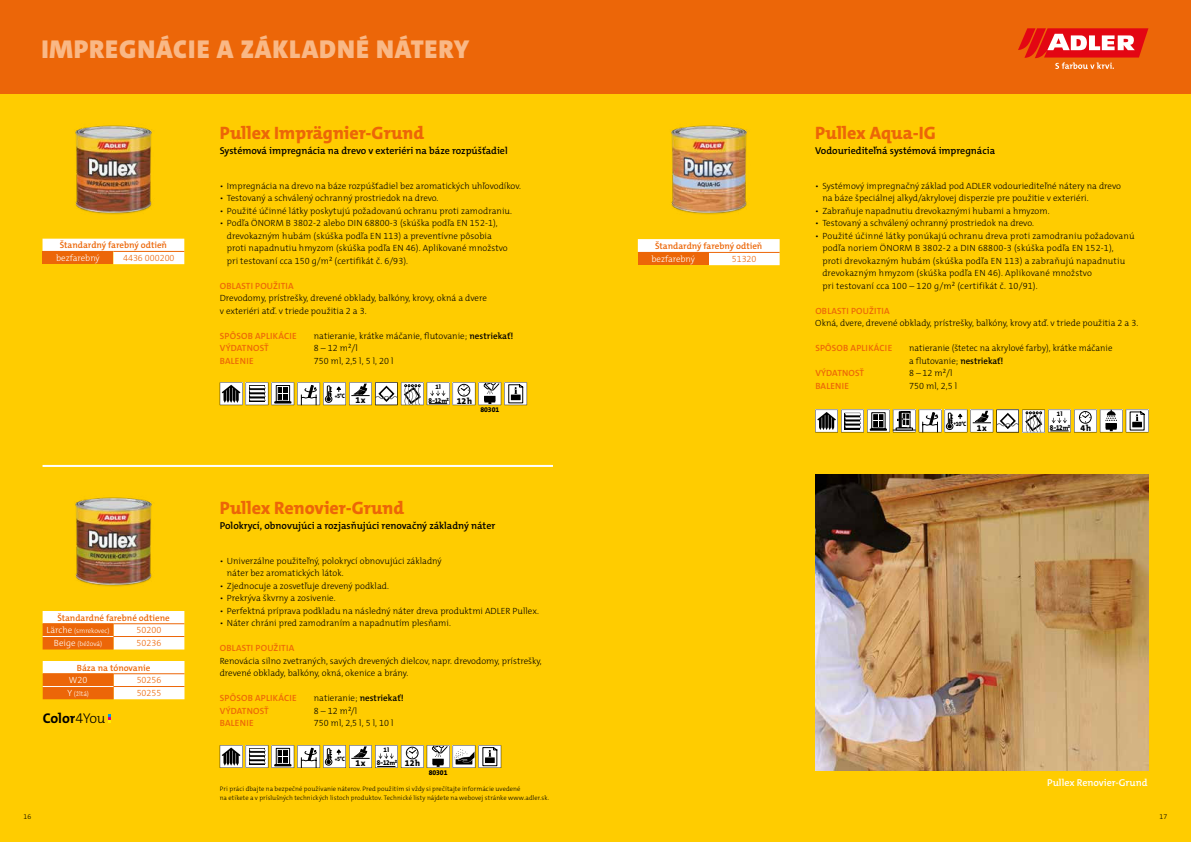
<style>
.page{position:relative;width:1191px;height:842px;background:#fff}
.page>*{position:absolute;margin:0;border:0;box-sizing:border-box;transform-origin:0 0}
.t1{font:900 26px "The Mix C4 s";letter-spacing:.035em;color:#f9b886}
.t2{font:800 18px "The Mix C4 s";color:#ec6608}
.t3{font:700 14.2px "The Mix C4 s";color:#000}
.t4{font:600 10px "The Mix C4 s";color:#000}
.t5{font:600 10px "The Mix C4 s";color:#fff}
.t6{font:300 9px/12.5px "The Mix C4 s";letter-spacing:.005em;color:#000}
.t7{font:600 9px "The Mix C4 s";letter-spacing:.015em;color:#ec6608}
.t8{font:300 9px "The Mix C4 s";color:#ec6608}
.t9{font:300 9px "The Mix C4 s";color:#fff}
.t10{font:800 8.8px "The Mix B8";color:#000}
.t11{font:800 7.2px "The Mix B8";letter-spacing:-.005em;color:#000;scale:.96 1}
.t12{font:800 7px "The Mix C4 s";color:#000;scale:.93 1}
.t13{font:300 7px "The Mix C4 s";color:#000}
.t14{font:300 6.8px "The Mix C4 s";color:#fff}
.t15{font:300 6.5px/8.5px "The Mix C4 s";letter-spacing:.01em;color:#000}
.t16{font:800 6.4px "The Mix B8";color:#000;scale:.9 1}
.t17{font:800 6.4px "The Mix C4 s";color:#000}
.t18{font:800 6.4px "The Mix B8";color:#000;scale:.85 1}
.s1{font-weight:600}
.s2{font-size:4.9px}
.s3{font-size:6.1px}
.s4{font-size:6.4px}
.s5{font-size:9px}
.s6{font-weight:300}
.s7{font-family:"The Mix B8";font-size:8.8px}
</style>
<div class="page">
<div style="left:0;top:94px;width:1191px;height:748px;background:#fc0"></div>
<div style="left:0;top:0;width:1191px;height:94px;background:#ec6608"></div>
<hr style="left:43px;top:465px;width:510px;height:2px;background:#fff">
<svg style="left:220px;top:382px;width:307px;height:23px"></svg>
<svg style="left:220px;top:745px;width:281px;height:23px"></svg>
<div style="left:43px;top:239px;width:141px;height:25px;background:#fff"></div>
<div style="left:43px;top:251px;width:70px;height:13px;background:#ec6608"></div>
<hr style="left:113px;top:251px;width:71px;height:1px;background:#ec6608">
<svg style="left:43px;top:611px;width:141px;height:38px"></svg>
<hr style="left:43px;top:636px;width:70px;height:1px;background:#fff">
<hr style="left:113px;top:636px;width:71px;height:1px;background:#ec6608">
<hr style="left:43px;top:623px;width:70px;height:1px;background:#ec6608">
<hr style="left:113px;top:623px;width:71px;height:1px;background:#ec6608">
<svg style="left:43px;top:661px;width:141px;height:38px"></svg>
<hr style="left:43px;top:686px;width:71px;height:1px;background:#fff">
<hr style="left:43px;top:673px;width:71px;height:1px;background:#ec6608">
<hr style="left:114px;top:673px;width:70px;height:1px;background:#ec6608">
<hr style="left:114px;top:686px;width:70px;height:1px;background:#ec6608">
<svg style="left:638px;top:239px;width:141px;height:26px"></svg>
<div style="left:638px;top:252px;width:70px;height:13px;background:#ec6608"></div>
<hr style="left:708px;top:252px;width:71px;height:1px;background:#ec6608">
<svg style="left:815px;top:410px;width:333px;height:22px"></svg>
<img style="left:815px;top:474px;width:333px;height:297px">
<img style="left:75px;top:125px;width:77px;height:89px">
<img style="left:75px;top:497px;width:77px;height:89px">
<img style="left:671px;top:125px;width:76px;height:89px">
<svg style="left:109px;top:714px;width:2px;height:8px"></svg>
<svg style="left:1018px;top:28px;width:130px;height:41px"></svg>
<h1 class="t1" style="left:41px;top:35px;width:429px">IMPREGNÁCIE A ZÁKLADNÉ NÁTERY</h1>
<p class="t7" style="left:60px;top:241px;width:109px">Štandardný farebný odtieň</p>
<p class="t9" style="left:56px;top:253px;width:45px">bezfarebný</p>
<p class="t8" style="left:123px;top:253px;width:53px">4436 000200</p>
<h2 class="t2" style="left:220px;top:123px;width:206px">Pullex Imprägnier-Grund</h2>
<p class="t4" style="left:220px;top:145px;width:289px">Systémová impregnácia na drevo v exteriéri na báze rozpúšťadiel</p>
<p class="t6" style="left:220px;top:179px;width:303px">• Impregnácia na drevo na báze rozpúšťadiel bez aromatických uhľovodíkov.</p>
<p class="t6" style="left:220px;top:192px;width:220px">• Testovaný a schválený ochranný prostriedok na drevo.</p>
<p class="t6" style="left:220px;top:204px;width:294px">• Použité účinné látky poskytujú požadovanú ochranu proti zamodraniu.</p>
<p class="t6" style="left:227px;top:217px;width:282px;text-indent:-7px">• Podľa ÖNORM B 3802-2 alebo DIN 68800-3 (skúška podľa EN 152-1), drevokazným hubám (skúška podľa EN 113) a preventívne pôsobia proti napadnutiu hmyzom (skúška podľa EN 46). Aplikované množstvo pri testovaní cca 150 g/m² (certifikát č. 6/93).</p>
<p class="t7" style="left:220px;top:281px;width:75px">OBLASTI POUŽITIA</p>
<p class="t6" style="left:220px;top:292px;width:269px">Drevodomy, prístrešky, drevené obklady, balkóny, krovy, okná a dvere v exteriéri atď. v triede použitia 2 a 3.</p>
<p class="t7" style="left:220px;top:331px;width:78px">SPÔSOB APLIKÁCIE</p>
<p class="t6" style="left:314px;top:330px;width:201px">natieranie, krátke máčanie, flutovanie; <span class="s1">nestriekať!</span></p>
<p class="t7" style="left:220px;top:343px;width:50px">VÝDATNOSŤ</p>
<p class="t6" style="left:314px;top:342px;width:45px">8 – 12 m²/l</p>
<p class="t7" style="left:220px;top:356px;width:35px">BALENIE</p>
<p class="t6" style="left:314px;top:355px;width:81px">750 ml, 2,5 l, 5 l, 20 l</p>
<p class="t16" style="left:335px;top:392px;width:13px"><span class="s2">+</span>5 <span class="s3">°</span>C</p>
<p class="t10" style="left:355px;top:395px;width:12px">1 x</p>
<p class="t17" style="left:435px;top:383px;width:7px">1l</p>
<p class="t12" style="left:428px;top:396px;width:24px">8–12<span class="s4">m²</span></p>
<p class="t10" style="left:457px;top:395px;width:17px">12 h</p>
<p class="t11" style="left:480px;top:405px;width:21px">80301</p>
<p class="t7" style="left:57px;top:613px;width:114px">Štandardné farebné odtiene</p>
<p class="t14" style="left:47px;top:627px;width:64px"><span class="s5">Lärche</span> (smrekovec)</p>
<p class="t8" style="left:137px;top:625px;width:26px">50200</p>
<p class="t14" style="left:54px;top:640px;width:50px"><span class="s5">Beige</span> (béžová)</p>
<p class="t8" style="left:137px;top:638px;width:26px">50236</p>
<p class="t7" style="left:77px;top:663px;width:75px">Báza na tónovanie</p>
<p class="t9" style="left:69px;top:675px;width:20px">W20</p>
<p class="t8" style="left:137px;top:675px;width:26px">50256</p>
<p class="t14" style="left:67px;top:690px;width:23px"><span class="s5">Y</span> (žltá)</p>
<p class="t8" style="left:137px;top:688px;width:26px">50255</p>
<h3 class="t3" style="left:43px;top:710px;width:64px">Color<span class="s6">4You</span></h3>
<p class="t13" style="left:24px;top:813px;width:9px">16</p>
<h2 class="t2" style="left:220px;top:498px;width:186px">Pullex Renovier-Grund</h2>
<p class="t4" style="left:220px;top:520px;width:277px">Polokrycí, obnovujúci a rozjasňujúci renovačný základný náter</p>
<p class="t6" style="left:227px;top:554px;width:216px;text-indent:-7px">• Univerzálne použiteľný, polokrycí obnovujúci základný náter bez aromatických látok.</p>
<p class="t6" style="left:220px;top:579px;width:171px">• Zjednocuje a zosvetľuje drevený podklad.</p>
<p class="t6" style="left:220px;top:592px;width:118px">• Prekrýva škvrny a zosivenie.</p>
<p class="t6" style="left:220px;top:604px;width:321px">• Perfektná príprava podkladu na následný náter dreva produktmi ADLER Pullex.</p>
<p class="t6" style="left:220px;top:617px;width:233px">• Náter chráni pred zamodraním a napadnutím plesňami.</p>
<p class="t7" style="left:220px;top:643px;width:76px">OBLASTI POUŽITIA</p>
<p class="t6" style="left:220px;top:654px;width:323px">Renovácia silno zvetraných, savých drevených dielcov, napr. drevodomy, prístrešky, drevené obklady, balkóny, okná, okenice a brány.</p>
<p class="t7" style="left:220px;top:693px;width:78px">SPÔSOB APLIKÁCIE</p>
<p class="t6" style="left:314px;top:692px;width:91px">natieranie; <span class="s1">nestriekať!</span></p>
<p class="t7" style="left:220px;top:706px;width:50px">VÝDATNOSŤ</p>
<p class="t6" style="left:314px;top:705px;width:45px">8 – 12 m²/l</p>
<p class="t7" style="left:220px;top:718px;width:35px">BALENIE</p>
<p class="t6" style="left:314px;top:717px;width:81px">750 ml, 2,5 l, 5 l, 10 l</p>
<p class="t16" style="left:335px;top:755px;width:13px"><span class="s2">+</span>5 <span class="s3">°</span>C</p>
<p class="t10" style="left:355px;top:758px;width:12px">1 x</p>
<p class="t17" style="left:384px;top:746px;width:7px">1l</p>
<p class="t12" style="left:377px;top:759px;width:24px">8–12<span class="s4">m²</span></p>
<p class="t10" style="left:405px;top:758px;width:17px">12 h</p>
<p class="t11" style="left:429px;top:768px;width:21px">80301</p>
<p class="t15" style="left:220px;top:785px;width:331px">Pri práci dbajte na bezpečné používanie náterov. Pred použitím si vždy si prečítajte informácie uvedené<br>na etikete a v príslušných technických listoch produktov. Technické listy nájdete na webovej stránke www.adler.sk.</p>
<p class="t7" style="left:655px;top:241px;width:109px">Štandardný farebný odtieň</p>
<p class="t9" style="left:651px;top:254px;width:45px">bezfarebný</p>
<p class="t8" style="left:732px;top:254px;width:26px">51320</p>
<h2 class="t2" style="left:815px;top:123px;width:122px">Pullex Aqua-IG</h2>
<p class="t4" style="left:815px;top:145px;width:181px">Vodouriediteľná systémová impregnácia</p>
<p class="t6" style="left:822px;top:179px;width:300px;text-indent:-7px">• Systémový impregnačný základ pod ADLER vodouriediteľné nátery na drevo na báze špeciálnej alkyd/akrylovej disperzie pre použitie v exteriéri.</p>
<p class="t6" style="left:815px;top:204px;width:236px">• Zabraňuje napadnutiu drevokaznými hubami a hmyzom.</p>
<p class="t6" style="left:815px;top:217px;width:220px">• Testovaný a schválený ochranný prostriedok na drevo.</p>
<p class="t6" style="left:822px;top:229px;width:314px;text-indent:-7px">• Použité účinné látky ponúkajú ochranu dreva proti zamodraniu požadovanú podľa noriem ÖNORM B 3802-2 a DIN 68800-3 (skúška podľa EN 152-1), proti drevokazným hubám (skúška podľa EN 113) a zabraňujú napadnutiu drevokazným hmyzom (skúška podľa EN 46). Aplikované množstvo<br>pri testovaní cca 100 – 120 g/m² (certifikát č. 10/91).</p>
<p class="t7" style="left:815px;top:306px;width:76px">OBLASTI POUŽITIA</p>
<p class="t6" style="left:815px;top:317px;width:324px">Okná, dvere, drevené obklady, prístrešky, balkóny, krovy atď. v triede použitia 2 a 3.</p>
<p class="t7" style="left:815px;top:343px;width:78px">SPÔSOB APLIKÁCIE</p>
<p class="t6" style="left:909px;top:342px;width:205px">natieranie (štetec na akrylové farby), krátke máčanie a flutovanie; <span class="s1">nestriekať!</span></p>
<p class="t7" style="left:815px;top:368px;width:50px">VÝDATNOSŤ</p>
<p class="t6" style="left:909px;top:367px;width:45px">8 – 12 m²/l</p>
<p class="t7" style="left:815px;top:381px;width:35px">BALENIE</p>
<p class="t6" style="left:909px;top:379px;width:49px">750 ml, 2,5 l</p>
<p class="t10" style="left:976px;top:422px;width:12px">1 x</p>
<p class="t17" style="left:1056px;top:410px;width:7px">1l</p>
<p class="t18" style="left:953px;top:420px;width:17px"><span class="s2">+</span>10 <span class="s3">°</span>C</p>
<p class="t12" style="left:1049px;top:423px;width:46px">8–12<span class="s4">m²</span> <span class="s7">4 h</span></p>
<p class="t5" style="left:1047px;top:778px;width:102px">Pullex Renovier-Grund</p>
<p class="t13" style="left:1159px;top:813px;width:9px">17</p>
</div>
